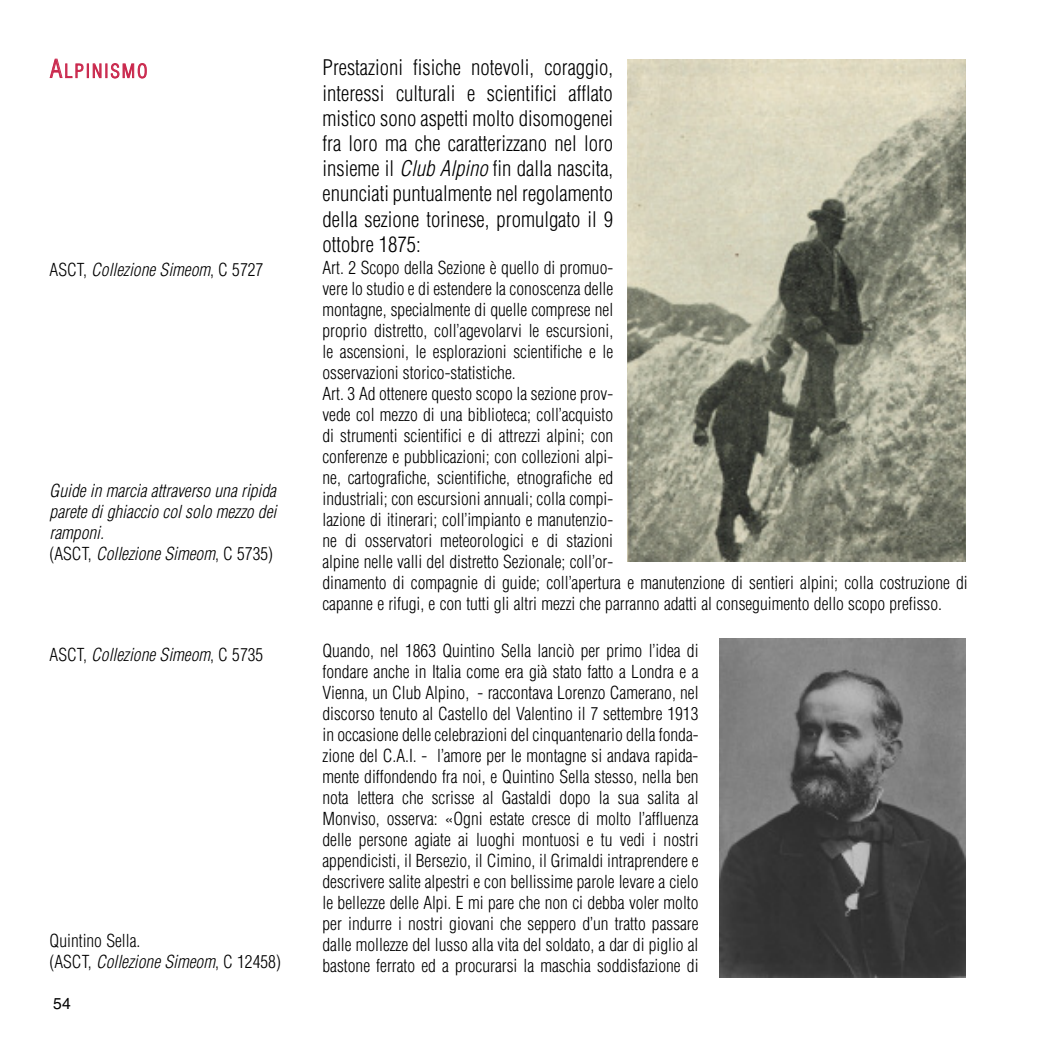
<style>
.page{position:relative;width:1042px;height:1042px;background:#fff}
.page>*{position:absolute;margin:0;border:0;box-sizing:border-box;transform-origin:0 0}
.t1{font:300 condensed 21px/25.2px "Helvetica";color:#000;text-align:justify}
.t2{font:300 condensed 18.38px "Helvetica";letter-spacing:.115em;color:#ca284d}
.t3{font:300 condensed 17.5px/21px "Helvetica";color:#000}
.t4{font:italic 300 condensed 17.5px/21px "Helvetica";color:#000}
.t5{font:15.75px "Helvetica";color:#000}
.s1{font-size:24.5px}
.s2{font-style:normal}
.s3{font-style:italic}
</style>
<div class="page">
<img style="left:627px;top:60px;width:339px;height:501px">
<img style="left:719px;top:638px;width:246px;height:339px">
<p class="t2" style="left:50px;top:61px;width:99px"><span class="s1">A</span>LPINISMO</p>
<p class="t4" style="left:50px;top:260px;width:215px"><span class="s2">ASCT,</span> Collezione Simeom<span class="s2">, C 5727</span></p>
<p class="t4" style="left:50px;top:481px;width:228px">Guide in marcia attraverso una ripida parete di ghiaccio col solo mezzo dei ramponi.<br><span class="s2">(ASCT,</span> Collezione Simeom<span class="s2">, C 5735)</span></p>
<p class="t4" style="left:50px;top:644px;width:215px"><span class="s2">ASCT,</span> Collezione Simeom<span class="s2">, C 5735</span></p>
<p class="t3" style="left:50px;top:930px;width:233px">Quintino Sella.<br>(ASCT, <span class="s3">Collezione Simeom</span>, C 12458)</p>
<p class="t5" style="left:53px;top:997px;width:19px">54</p>
<p class="t1" style="left:322px;top:55px;width:292px">Prestazioni fisiche notevoli, coraggio, interessi culturali e scientifici afflato mistico sono aspetti molto disomogenei fra loro ma che caratterizzano nel loro insieme il <span class="s3">Club Alpino</span> fin dalla nascita, enunciati puntualmente nel regolamento della sezione torinese, promulgato il 9 ottobre 1875:</p>
<p class="t3" style="left:322px;top:258px;width:647px">Art. 2 Scopo della Sezione è quello di promuo-<br>vere lo studio e di estendere la conoscenza delle<br>montagne, specialmente di quelle comprese nel<br>proprio distretto, coll’agevolarvi le escursioni,<br>le ascensioni, le esplorazioni scientifiche e le<br>osservazioni storico-statistiche.<br>Art. 3 Ad ottenere questo scopo la sezione prov-<br>vede col mezzo di una biblioteca; coll’acquisto<br>di strumenti scientifici e di attrezzi alpini; con<br>conferenze e pubblicazioni; con collezioni alpi-<br>ne, cartografiche, scientifiche, etnografiche ed<br>industriali; con escursioni annuali; colla compi-<br>lazione di itinerari; coll’impianto e manutenzio-<br>ne di osservatori meteorologici e di stazioni<br>alpine nelle valli del distretto Sezionale; coll’or-<br>dinamento di compagnie di guide; coll’apertura e manutenzione di sentieri alpini; colla costruzione di capanne e rifugi, e con tutti gli altri mezzi che parranno adatti al conseguimento dello scopo prefisso.</p>
<p class="t3" style="left:322px;top:640px;width:378px;text-align:justify">Quando, nel 1863 Quintino Sella lanciò per primo l’idea di fondare anche in Italia come era già stato fatto a Londra e a Vienna, un Club Alpino, - raccontava Lorenzo Camerano, nel discorso tenuto al Castello del Valentino il 7 settembre 1913 in occasione delle celebrazioni del cinquantenario della fonda&shy;zione del C.A.I. - l’amore per le montagne si andava rapida&shy;mente diffondendo fra noi, e Quintino Sella stesso, nella ben nota lettera che scrisse al Gastaldi dopo la sua salita al Monviso, osserva: «Ogni estate cresce di molto l’affluenza delle persone agiate ai luoghi montuosi e tu vedi i nostri appendicisti, il Bersezio, il Cimino, il Grimaldi intraprendere e descrivere salite alpestri e con bellissime parole levare a cielo le bellezze delle Alpi. E mi pare che non ci debba voler molto per indurre i nostri giovani che seppero d’un tratto passare dalle mollezze del lusso alla vita del soldato, a dar di piglio al bastone ferrato ed a procurarsi la maschia soddisfazione di</p>
</div>
